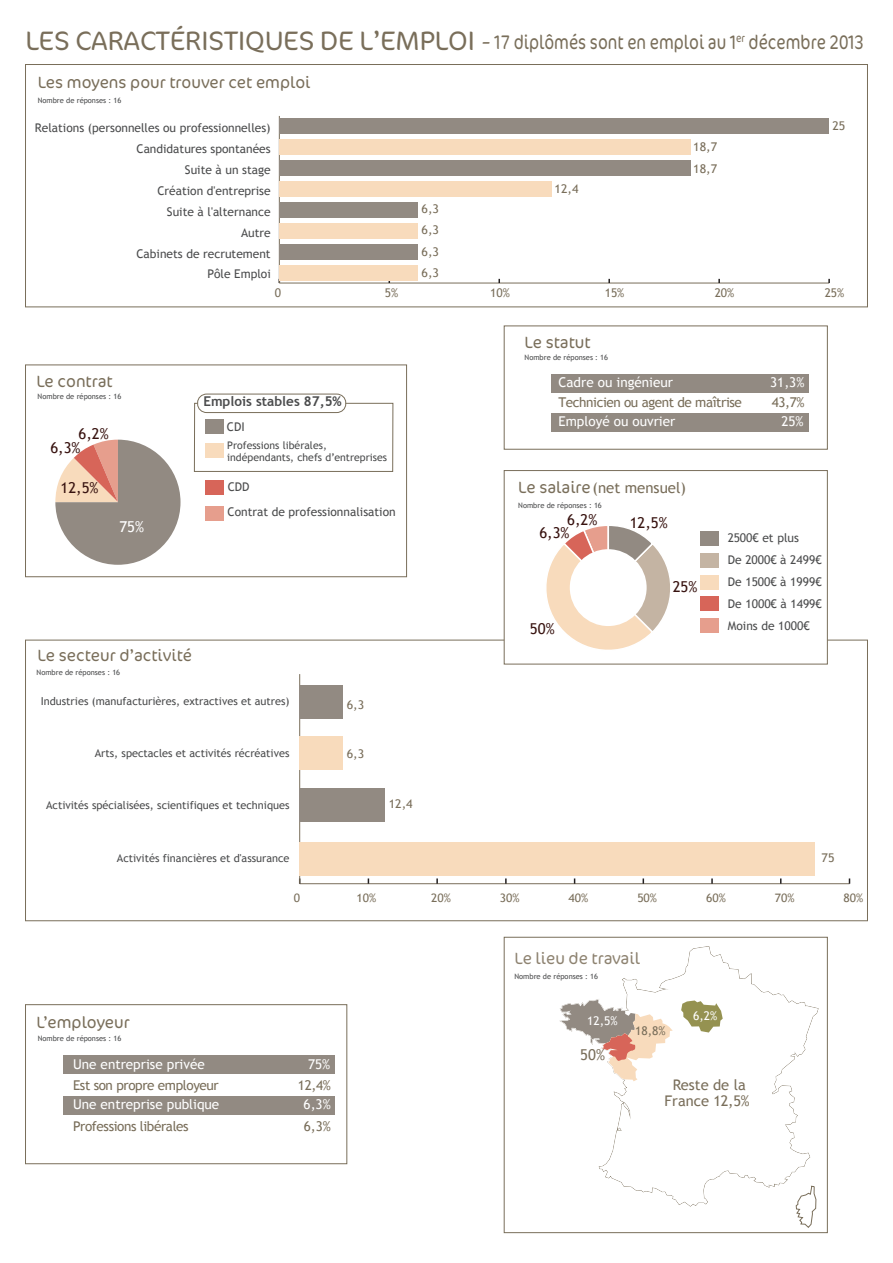
<style>
.page{position:relative;width:893px;height:1263px;background:#fff}
.page>*{position:absolute;margin:0;border:0;box-sizing:border-box;transform-origin:0 0}
.t1{font:300 27px "Cocon";color:#796e5a}
.t2{font:300 19.95px "Cocon";color:#796e5a;scale:.83 1}
.t3{font:300 16.5px "Cocon";color:#796e5a}
.t4{font:300 16.5px "Cocon";color:#8e8371}
.t5{font:15px "Trebuchet MS";color:#381310}
.t6{font:15px "Trebuchet MS";color:#796e5a}
.t7{font:15px "Trebuchet MS";color:#fff}
.t8{font:14.7px/15.5px "Trebuchet MS";color:#796e5a;text-align:center}
.t9{font:13.5px "Trebuchet MS";color:#fff}
.t10{font:13.5px "Trebuchet MS";letter-spacing:-.03em;color:#796e5a}
.t11{font:700 13.5px "Trebuchet MS";color:#4b4c4d}
.t12{font:12px/25px "Trebuchet MS";color:#4b4c4d}
.t13{font:12px "Trebuchet MS";color:#796e5a}
.t14{font:12px "Trebuchet MS";color:#fff}
.t15{font:11.7px "Trebuchet MS";color:#796e5a}
.t16{font:10.95px "Trebuchet MS";color:#4b4c4d}
.t17{font:10.5px/12.6px "Trebuchet MS";color:#4b4c4d}
.t18{font:7.5px "Trebuchet MS";color:#4b4c4d}
.s1{font-family:"Cocon";font-weight:300;font-size:16.5px}
</style>
<div class="page">
<hr style="left:279px;top:283px;width:550px;height:1px;background:#796e5a">
<hr style="left:279px;top:116px;width:1px;height:167px;background:#796e5a">
<div style="left:279px;top:119px;width:550px;height:15px;background:#928a82"></div>
<div style="left:279px;top:140px;width:412px;height:15px;background:#f8dbbc"></div>
<div style="left:279px;top:161px;width:412px;height:15px;background:#928a82"></div>
<div style="left:279px;top:182px;width:273px;height:15px;background:#f8dbbc"></div>
<div style="left:279px;top:202px;width:139px;height:15px;background:#928a82"></div>
<div style="left:279px;top:223px;width:139px;height:15px;background:#f8dbbc"></div>
<div style="left:279px;top:244px;width:139px;height:15px;background:#928a82"></div>
<div style="left:279px;top:265px;width:139px;height:15px;background:#f8dbbc"></div>
<hr style="left:300px;top:883px;width:549px;height:1px;background:#796e5a">
<svg style="left:436px;top:878px;width:2px;height:6px"></svg>
<svg style="left:505px;top:878px;width:2px;height:6px"></svg>
<svg style="left:711px;top:878px;width:2px;height:6px"></svg>
<hr style="left:299px;top:674px;width:1px;height:210px;background:#796e5a">
<div style="left:300px;top:685px;width:43px;height:33px;background:#928a82"></div>
<div style="left:300px;top:736px;width:43px;height:33px;background:#f8dbbc"></div>
<div style="left:300px;top:788px;width:85px;height:34px;background:#928a82"></div>
<div style="left:300px;top:842px;width:515px;height:34px;background:#f8dbbc"></div>
<div style="left:504px;top:937px;width:324px;height:296px;background:#fff;border:1px solid #796e5a"></div>
<svg style="left:796px;top:1206px;width:20px;height:22px"></svg>
<svg style="left:598px;top:947px;width:220px;height:259px"></svg>
<svg style="left:681px;top:1000px;width:42px;height:33px"></svg>
<svg style="left:559px;top:999px;width:114px;height:83px"></svg>
<div style="left:205px;top:419px;width:18px;height:15px;background:#928a82"></div>
<div style="left:205px;top:443px;width:19px;height:15px;background:#f8dbbc"></div>
<div style="left:205px;top:480px;width:19px;height:15px;background:#d76559"></div>
<div style="left:205px;top:506px;width:19px;height:14px;background:#e69e8d"></div>
<div style="left:25px;top:1004px;width:322px;height:160px;background:#fff;border:1px solid #796e5a"></div>
<div style="left:63px;top:1055px;width:272px;height:18px;background:#928a82"></div>
<div style="left:63px;top:1096px;width:272px;height:18px;background:#928a82"></div>
<div style="left:504px;top:470px;width:324px;height:194px;background:#fff;border:1px solid #796e5a"></div>
<svg style="left:546px;top:526px;width:124px;height:124px"></svg>
<div style="left:701px;top:531px;width:18px;height:14px;background:#928a82"></div>
<div style="left:701px;top:553px;width:18px;height:14px;background:#c4b4a3"></div>
<div style="left:701px;top:575px;width:18px;height:14px;background:#f8dbbc"></div>
<div style="left:701px;top:597px;width:18px;height:14px;background:#d76559"></div>
<div style="left:701px;top:618px;width:18px;height:15px;background:#e69e8d"></div>
<div style="left:570px;top:549px;width:77px;height:77px;background:#fff;border-radius:50%"></div>
<div style="left:504px;top:326px;width:324px;height:124px;background:#fff;border:1px solid #796e5a"></div>
<div style="left:551px;top:375px;width:258px;height:18px;background:#928a82"></div>
<div style="left:551px;top:413px;width:258px;height:19px;background:#928a82"></div>
<div style="left:25px;top:365px;width:382px;height:212px;border:1px solid #796e5a"></div>
<div style="left:194px;top:403px;width:199px;height:69px;border:1px solid #796e5a"></div>
<div style="left:198px;top:394px;width:148px;height:19px;background:#fff;border-radius:9px"></div>
<div style="left:197px;top:394px;width:149px;height:19px;border:1px solid #796e5a;border-radius:9px"></div>
<div style="left:25px;top:64px;width:843px;height:243px;border:1px solid #796e5a"></div>
<svg style="left:55px;top:440px;width:125px;height:125px"></svg>
<h1 class="t1" style="left:26px;top:25px;width:451px">LES CARACTÉRISTIQUES DE L’EMPLOI</h1>
<h3 class="t3" style="left:38px;top:73px;width:274px">Les moyens pour trouver cet emploi</h3>
<p class="t18" style="left:38px;top:96px;width:85px">Nombre de réponses : 16</p>
<p class="t12" style="left:35px;top:116px;width:237px">Relations (personnelles ou professionnelles)</p>
<p class="t12" style="left:136px;top:137px;width:136px">Candidatures spontanées</p>
<p class="t12" style="left:185px;top:157px;width:87px">Suite à un stage</p>
<p class="t12" style="left:157px;top:178px;width:115px">Création d'entreprise</p>
<p class="t12" style="left:167px;top:199px;width:105px">Suite à l'alternance</p>
<p class="t13" style="left:422px;top:202px;width:19px">6,3</p>
<p class="t12" style="left:241px;top:220px;width:31px">Autre</p>
<p class="t13" style="left:422px;top:223px;width:19px">6,3</p>
<p class="t12" style="left:136px;top:241px;width:136px">Cabinets de recrutement</p>
<p class="t13" style="left:422px;top:245px;width:19px">6,3</p>
<p class="t12" style="left:207px;top:262px;width:65px">Pôle Emploi</p>
<p class="t13" style="left:422px;top:266px;width:19px">6,3</p>
<h2 class="t2" style="left:482px;top:31px;width:462px">– 17 diplômés sont en emploi au 1<sup>er</sup> décembre 2013</h2>
<p class="t13" style="left:555px;top:182px;width:25px">12,4</p>
<p class="t13" style="left:693px;top:140px;width:25px">18,7</p>
<p class="t13" style="left:693px;top:161px;width:25px">18,7</p>
<p class="t13" style="left:832px;top:119px;width:14px">25</p>
<p class="t13" style="left:275px;top:286px;width:8px">0</p>
<p class="t13" style="left:385px;top:286px;width:15px">5%</p>
<p class="t13" style="left:490px;top:286px;width:21px">10%</p>
<p class="t13" style="left:605px;top:286px;width:21px">15%</p>
<p class="t13" style="left:715px;top:286px;width:21px">20%</p>
<p class="t13" style="left:825px;top:286px;width:21px">25%</p>
<h3 class="t3" style="left:36px;top:371px;width:78px">Le contrat</h3>
<p class="t18" style="left:38px;top:391px;width:85px">Nombre de réponses : 16</p>
<p class="t5" style="left:79px;top:425px;width:32px">6,2%</p>
<p class="t5" style="left:50px;top:438px;width:32px">6,3%</p>
<p class="t5" style="left:60px;top:479px;width:40px">12,5%</p>
<p class="t7" style="left:119px;top:518px;width:26px">75%</p>
<p class="t11" style="left:203px;top:393px;width:140px">Emplois stables 87,5%</p>
<p class="t12" style="left:227px;top:414px;width:19px">CDI</p>
<p class="t17" style="left:227px;top:439px;width:161px">Professions libérales, indépendants, chefs d’entreprises</p>
<p class="t12" style="left:227px;top:475px;width:170px">CDD<br>Contrat de professionnalisation</p>
<h3 class="t3" style="left:38px;top:646px;width:156px">Le secteur d’activité</h3>
<p class="t18" style="left:37px;top:667px;width:85px">Nombre de réponses : 16</p>
<p class="t16" style="left:41px;top:694px;width:250px">Industries (manufacturières, extractives et autres)</p>
<p class="t13" style="left:347px;top:698px;width:19px">6,3</p>
<p class="t16" style="left:95px;top:747px;width:196px">Arts, spectacles et activités récréatives</p>
<p class="t13" style="left:347px;top:746px;width:19px">6,3</p>
<p class="t16" style="left:46px;top:799px;width:245px">Activités spécialisées, scientifiques et techniques</p>
<p class="t13" style="left:389px;top:796px;width:25px">12,4</p>
<p class="t16" style="left:117px;top:851px;width:174px">Activités financières et d'assurance</p>
<h3 class="t3" style="left:525px;top:333px;width:68px">Le statut</h3>
<p class="t18" style="left:525px;top:353px;width:85px">Nombre de réponses : 16</p>
<p class="t9" style="left:558px;top:375px;width:116px">Cadre ou ingénieur</p>
<p class="t10" style="left:558px;top:394px;width:185px">Technicien ou agent de maîtrise</p>
<p class="t9" style="left:558px;top:414px;width:118px">Employé ou ouvrier</p>
<p class="t6" style="left:518px;top:478px;width:169px"><span class="s1">Le salaire</span> (net mensuel)</p>
<p class="t18" style="left:518px;top:501px;width:85px">Nombre de réponses : 16</p>
<p class="t9" style="left:770px;top:375px;width:36px">31,3%</p>
<p class="t10" style="left:772px;top:394px;width:34px">43,7%</p>
<p class="t9" style="left:781px;top:414px;width:24px">25%</p>
<p class="t5" style="left:567px;top:511px;width:32px">6,2%</p>
<p class="t5" style="left:539px;top:524px;width:32px">6,3%</p>
<p class="t5" style="left:530px;top:620px;width:26px">50%</p>
<p class="t5" style="left:630px;top:514px;width:40px">12,5%</p>
<p class="t5" style="left:673px;top:577px;width:26px">25%</p>
<p class="t12" style="left:728px;top:526px;width:73px">2500€ et plus</p>
<p class="t12" style="left:728px;top:548px;width:95px">De 2000€ à 2499€</p>
<p class="t12" style="left:728px;top:570px;width:95px">De 1500€ à 1999€</p>
<p class="t12" style="left:728px;top:591px;width:95px">De 1000€ à 1499€</p>
<p class="t12" style="left:728px;top:613px;width:83px">Moins de 1000€</p>
<p class="t13" style="left:822px;top:851px;width:14px">75</p>
<p class="t15" style="left:294px;top:891px;width:8px">0</p>
<p class="t15" style="left:356px;top:891px;width:21px">10%</p>
<p class="t15" style="left:431px;top:891px;width:21px">20%</p>
<p class="t15" style="left:500px;top:891px;width:21px">30%</p>
<p class="t15" style="left:569px;top:891px;width:21px">40%</p>
<p class="t15" style="left:637px;top:891px;width:21px">50%</p>
<p class="t15" style="left:706px;top:891px;width:21px">60%</p>
<p class="t15" style="left:775px;top:891px;width:21px">70%</p>
<p class="t15" style="left:843px;top:891px;width:21px">80%</p>
<h3 class="t3" style="left:37px;top:1013px;width:95px">L’employeur</h3>
<p class="t18" style="left:38px;top:1033px;width:85px">Nombre de réponses : 16</p>
<p class="t10" style="left:73px;top:1077px;width:147px">Est son propre employeur</p>
<p class="t10" style="left:298px;top:1077px;width:35px">12,4%</p>
<p class="t9" style="left:73px;top:1097px;width:148px">Une entreprise publique</p>
<p class="t9" style="left:304px;top:1097px;width:29px">6,3%</p>
<p class="t10" style="left:73px;top:1118px;width:117px">Professions libérales</p>
<p class="t10" style="left:304px;top:1118px;width:29px">6,3%</p>
<p class="t9" style="left:73px;top:1056px;width:133px">Une entreprise privée</p>
<p class="t9" style="left:308px;top:1056px;width:24px">75%</p>
<h3 class="t4" style="left:514px;top:948px;width:127px">Le lieu de travail</h3>
<p class="t18" style="left:514px;top:971px;width:85px">Nombre de réponses : 16</p>
<p class="t14" style="left:587px;top:1014px;width:32px">12,5%</p>
<p class="t6" style="left:580px;top:1046px;width:26px">50%</p>
<p class="t13" style="left:635px;top:1024px;width:32px">18,8%</p>
<p class="t14" style="left:693px;top:1008px;width:26px">6,2%</p>
<p class="t8" style="left:665px;top:1077px;width:87px">Reste de la<br>France 12,5%</p>
</div>
